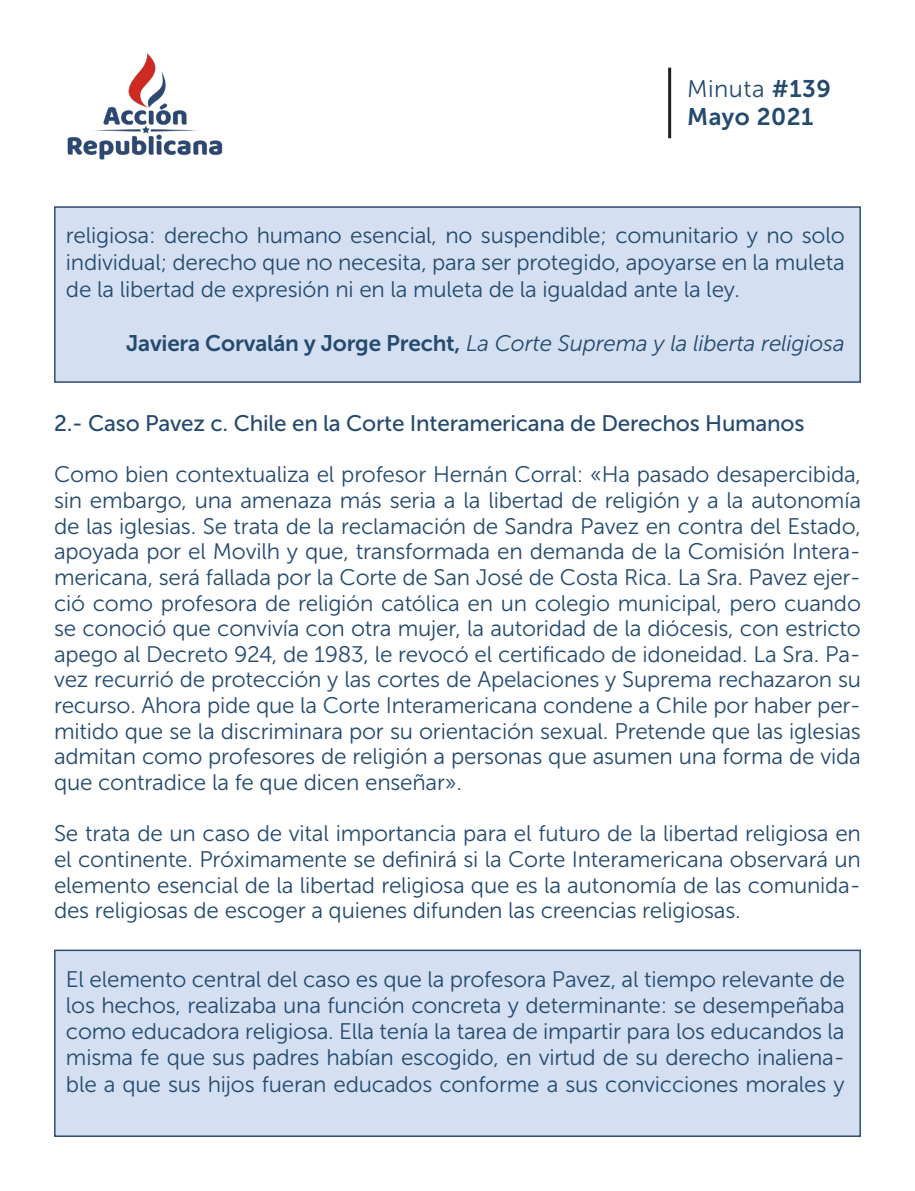
<style>
.page{position:relative;width:915px;height:1191px;background:#fff}
.page>*{position:absolute;margin:0;border:0;box-sizing:border-box;transform-origin:0 0}
.t1{font:24px "Museo Sans 300";letter-spacing:.02em;color:#254a6f}
.t2{font:24px "Museo Sans 700";letter-spacing:.02em;color:#254a6f}
.t3{font:22.5px/25.7px "Museo Sans 300";letter-spacing:-.01em;color:#254a6f;text-align:justify}
.t4{font:italic 22.5px "Museo Sans 300";letter-spacing:-.01em;color:#254a6f}
.t5{font:22.5px "Museo Sans 500";letter-spacing:-.01em;color:#254a6f}
.s1{font-family:"Museo Sans 700"}
.s2{font-family:"Museo Sans 700";font-style:normal}
</style>
<div class="page">
<img style="left:67px;top:53px;width:155px;height:107px">
<hr style="left:668px;top:68px;width:3px;height:70px;background:#231f20">
<div style="left:54px;top:206px;width:806px;height:177px;background:#d4e0f1;border:2px solid #304c73"></div>
<div style="left:54px;top:949px;width:806px;height:188px;background:#d4e0f1;border:2px solid #304c73"></div>
<p class="t1" style="left:686px;top:75px;width:145px">Minuta <span class="s1">#139</span></p>
<p class="t2" style="left:686px;top:104px;width:128px">Mayo 2021</p>
<p class="t3" style="left:66px;top:222px;width:780px;line-height:27px">religiosa: derecho humano esencial, no suspendible; comunitario y no solo individual; derecho que no necesita, para ser protegido, apoyarse en la muleta de la libertad de expresión ni en la muleta de la igualdad ante la ley.</p>
<p class="t4" style="left:126px;top:331px;width:719px"><span class="s2">Javiera Corvalán y Jorge Precht,</span> La Corte Suprema y la liberta religiosa</p>
<p class="t5" style="left:54px;top:411px;width:751px">2.- Caso Pavez c. Chile en la Corte Interamericana de Derechos Humanos</p>
<p class="t3" style="left:54px;top:462px;width:808px">Como bien contextualiza el profesor Hernán Corral: «Ha pasado desapercibida, sin embargo, una amenaza más seria a la libertad de religión y a la autonomía de las iglesias. Se trata de la reclamación de Sandra Pavez en contra del Estado, apoyada por el Movilh y que, transformada en demanda de la Comisión Intera&shy;mericana, será fallada por la Corte de San José de Costa Rica. La Sra. Pavez ejer&shy;ció como profesora de religión católica en un colegio municipal, pero cuando se conoció que convivía con otra mujer, la autoridad de la diócesis, con estricto apego al Decreto 924, de 1983, le revocó el certificado de idoneidad. La Sra. Pa&shy;vez recurrió de protección y las cortes de Apelaciones y Suprema rechazaron su recurso. Ahora pide que la Corte Interamericana condene a Chile por haber per&shy;mitido que se la discriminara por su orientación sexual. Pretende que las iglesias admitan como profesores de religión a personas que asumen una forma de vida que contradice la fe que dicen enseñar».</p>
<p class="t3" style="left:54px;top:821px;width:808px">Se trata de un caso de vital importancia para el futuro de la libertad religiosa en el continente. Próximamente se definirá si la Corte Interamericana observará un elemento esencial de la libertad religiosa que es la autonomía de las comunida&shy;des religiosas de escoger a quienes difunden las creencias religiosas.</p>
<p class="t3" style="left:66px;top:966px;width:780px;line-height:26.2px">El elemento central del caso es que la profesora Pavez, al tiempo relevante de los hechos, realizaba una función concreta y determinante: se desempeñaba como educadora religiosa. Ella tenía la tarea de impartir para los educandos la misma fe que sus padres habían escogido, en virtud de su derecho inaliena&shy;ble a que sus hijos fueran educados conforme a sus convicciones morales y</p>
</div>
